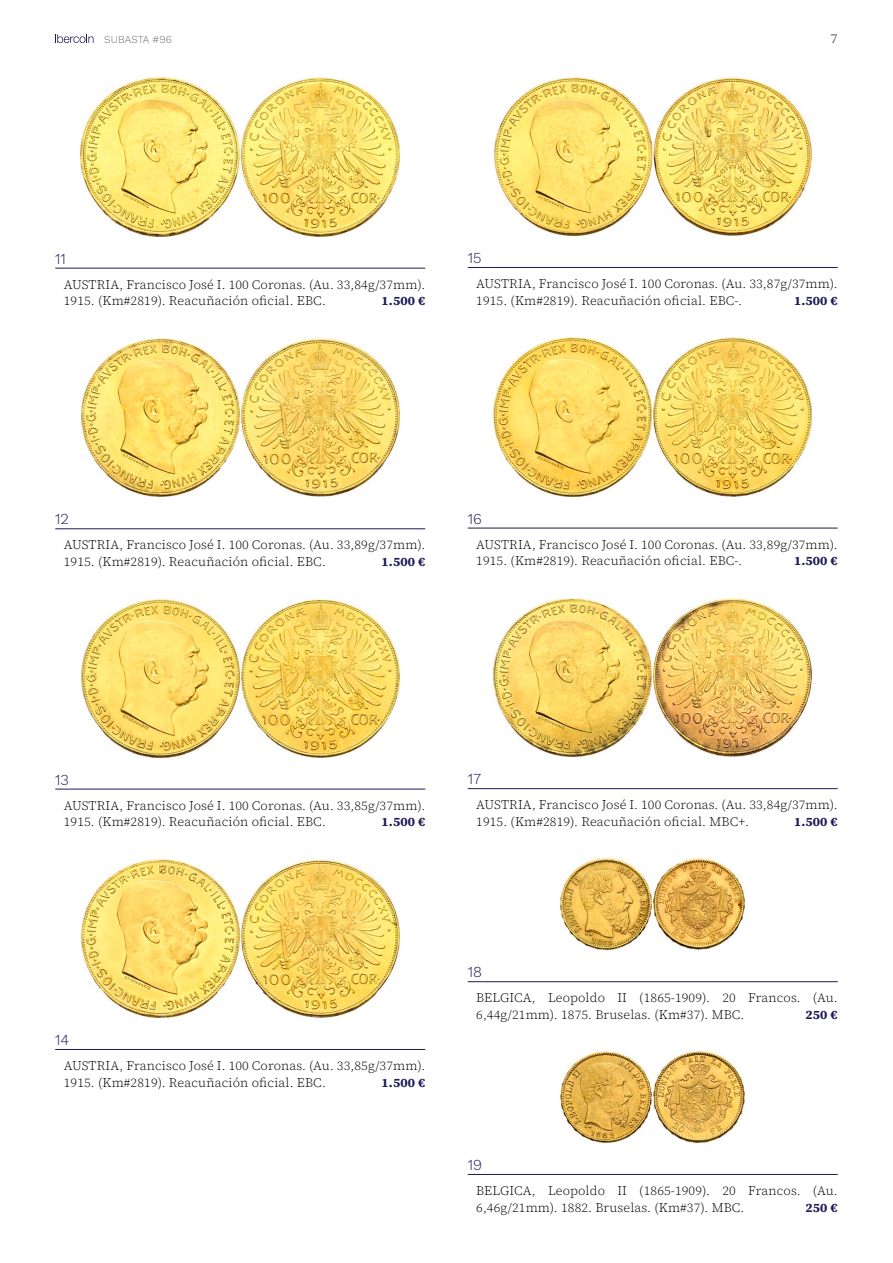
<style>
.page{position:relative;width:893px;height:1263px;background:#fff}
.page>*{position:absolute;margin:0;border:0;box-sizing:border-box;transform-origin:0 0}
.t1{font:300 15px "Work Sans";color:#1d1a57}
.t2{font:13.5px "Source Serif 4";color:#6e6e6e}
.t3{font:300 12.75px/16.5px "Source Serif 4";letter-spacing:.01em;color:#000}
.t4{font:700 12.75px "Source Serif 4";letter-spacing:.01em;color:#1d1a57}
.t5{font:300 10.5px "Work Sans";color:#6e6e6e}
</style>
<div class="page">
<hr style="left:55px;top:268px;width:370px;height:1px;background:#1d1a57">
<hr style="left:55px;top:528px;width:370px;height:1px;background:#1d1a57">
<hr style="left:55px;top:789px;width:370px;height:1px;background:#1d1a57">
<hr style="left:55px;top:1049px;width:370px;height:1px;background:#1d1a57">
<img style="left:80px;top:77px;width:321px;height:160px">
<img style="left:80px;top:337px;width:320px;height:160px">
<img style="left:81px;top:598px;width:319px;height:160px">
<img style="left:80px;top:858px;width:320px;height:160px">
<hr style="left:468px;top:267px;width:370px;height:1px;background:#1d1a57">
<hr style="left:468px;top:528px;width:370px;height:1px;background:#1d1a57">
<hr style="left:468px;top:788px;width:370px;height:1px;background:#1d1a57">
<hr style="left:468px;top:981px;width:370px;height:1px;background:#1d1a57">
<hr style="left:468px;top:1174px;width:370px;height:1px;background:#1d1a57">
<img style="left:493px;top:77px;width:319px;height:159px">
<img style="left:493px;top:337px;width:320px;height:160px">
<img style="left:493px;top:598px;width:319px;height:159px">
<img style="left:560px;top:858px;width:185px;height:93px">
<img style="left:560px;top:1051px;width:186px;height:92px">
<svg style="left:55px;top:34px;width:39px;height:9px"></svg>
<p class="t5" style="left:104px;top:32px;width:69px">SUBASTA #96</p>
<p class="t2" style="left:830px;top:30px;width:9px">7</p>
<p class="t1" style="left:55px;top:248px;width:12px">11</p>
<p class="t3" style="left:64px;top:276px;width:363px">AUSTRIA, Francisco José I. 100 Coronas. (Au. 33,84g/37mm).<br>1915. (Km#2819). Reacuñación oficial. EBC.</p>
<p class="t4" style="left:381px;top:292px;width:45px">1.500 €</p>
<p class="t1" style="left:468px;top:247px;width:15px">15</p>
<p class="t3" style="left:476px;top:276px;width:363px">AUSTRIA, Francisco José I. 100 Coronas. (Au. 33,87g/37mm).<br>1915. (Km#2819). Reacuñación oficial. EBC-.</p>
<p class="t4" style="left:794px;top:291px;width:45px">1.500 €</p>
<p class="t1" style="left:55px;top:508px;width:15px">12</p>
<p class="t3" style="left:64px;top:537px;width:363px">AUSTRIA, Francisco José I. 100 Coronas. (Au. 33,89g/37mm).<br>1915. (Km#2819). Reacuñación oficial. EBC.</p>
<p class="t4" style="left:381px;top:553px;width:45px">1.500 €</p>
<p class="t1" style="left:468px;top:507px;width:15px">16</p>
<p class="t3" style="left:476px;top:536px;width:363px">AUSTRIA, Francisco José I. 100 Coronas. (Au. 33,89g/37mm).<br>1915. (Km#2819). Reacuñación oficial. EBC-.</p>
<p class="t4" style="left:794px;top:552px;width:45px">1.500 €</p>
<p class="t1" style="left:55px;top:768px;width:15px">13</p>
<p class="t3" style="left:64px;top:797px;width:363px">AUSTRIA, Francisco José I. 100 Coronas. (Au. 33,85g/37mm).<br>1915. (Km#2819). Reacuñación oficial. EBC.</p>
<p class="t4" style="left:381px;top:813px;width:45px">1.500 €</p>
<p class="t1" style="left:468px;top:768px;width:15px">17</p>
<p class="t3" style="left:476px;top:797px;width:363px">AUSTRIA, Francisco José I. 100 Coronas. (Au. 33,84g/37mm).<br>1915. (Km#2819). Reacuñación oficial. MBC+.</p>
<p class="t4" style="left:794px;top:813px;width:45px">1.500 €</p>
<p class="t1" style="left:55px;top:1029px;width:16px">14</p>
<p class="t3" style="left:64px;top:1058px;width:363px">AUSTRIA, Francisco José I. 100 Coronas. (Au. 33,85g/37mm).<br>1915. (Km#2819). Reacuñación oficial. EBC.</p>
<p class="t4" style="left:381px;top:1073px;width:45px">1.500 €</p>
<p class="t1" style="left:468px;top:961px;width:16px">18</p>
<p class="t3" style="left:476px;top:990px;width:363px">BELGICA, Leopoldo II (1865-1909). 20 Francos. (Au.<br>6,44g/21mm). 1875. Bruselas. (Km#37). MBC.</p>
<p class="t4" style="left:805px;top:1006px;width:34px">250 €</p>
<p class="t1" style="left:468px;top:1154px;width:16px">19</p>
<p class="t3" style="left:476px;top:1182px;width:363px">BELGICA, Leopoldo II (1865-1909). 20 Francos. (Au.<br>6,46g/21mm). 1882. Bruselas. (Km#37). MBC.</p>
<p class="t4" style="left:805px;top:1198px;width:34px">250 €</p>
</div>
